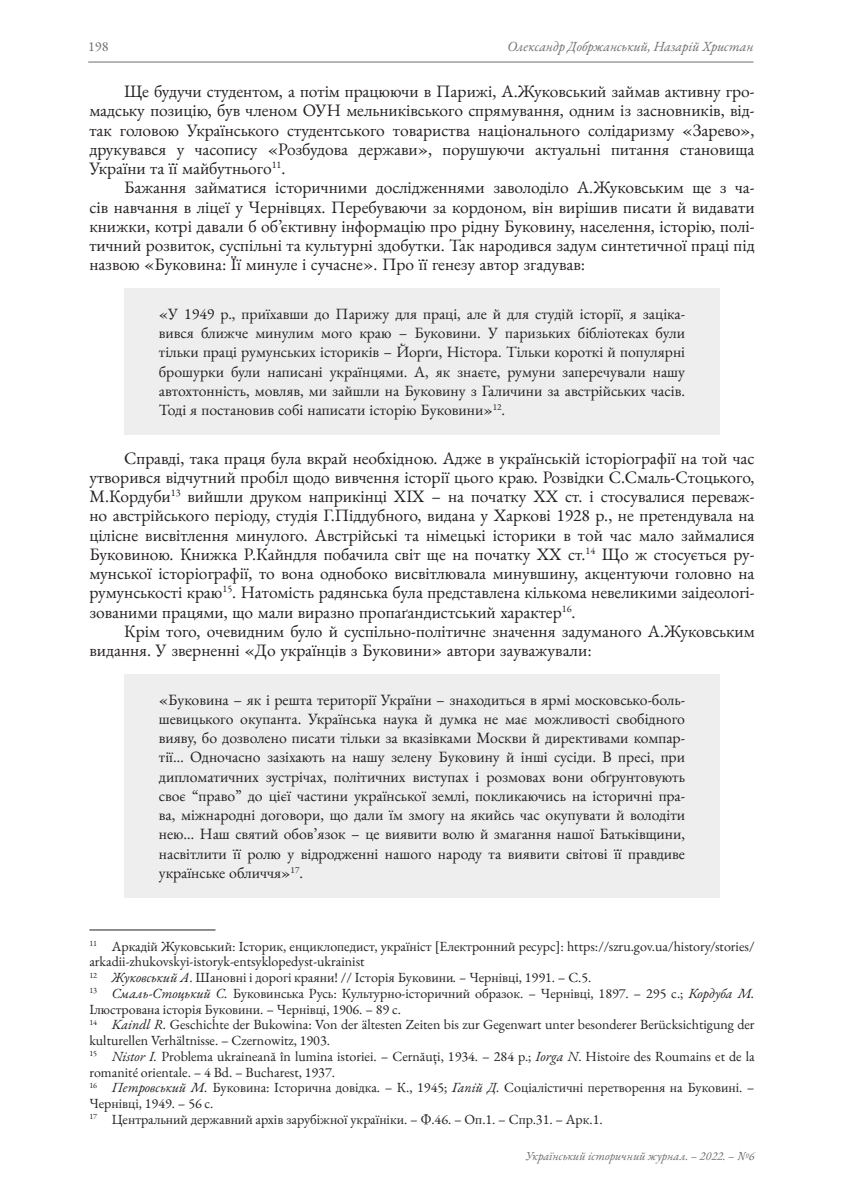
<style>
.page{position:relative;width:844px;height:1191px;background:#fff}
.page>*{position:absolute;margin:0;border:0;box-sizing:border-box;transform-origin:0 0}
.t1{font:17.5px/19.2px "EB Garamond";color:#231f20;text-align:justify}
.t2{font:15.75px/19.2px "EB Garamond";color:#231f20;text-align:justify}
.t3{font:14px/15.8px "EB Garamond";color:#231f20}
.t4{font:italic 14px "EB Garamond";color:#6c6d70}
.t5{font:14px "EB Garamond";color:#6c6d70}
.t6{font:italic 12.25px "EB Garamond";color:#6c6d70}
.s1{font-style:italic}
</style>
<div class="page">
<hr style="left:88px;top:62px;width:665px;height:1px;background:#6c6d70">
<div style="left:124px;top:288px;width:595px;height:146px;background:#eeeeef"></div>
<div style="left:124px;top:674px;width:595px;height:223px;background:#eeeeef"></div>
<hr style="left:89px;top:929px;width:126px;height:1px;background:#231f20">
<p class="t5" style="left:88px;top:37px;width:22px">198</p>
<p class="t4" style="left:507px;top:37px;width:248px">Олександр Добржанський, Назарій Христан</p>
<p class="t1" style="left:89px;top:82px;width:666px;text-indent:35px">Ще будучи студентом, а потім працюючи в Парижі, А.Жуковський займав активну гро&shy;мадську позицію, був членом ОУН мельниківського спрямування, одним із засновників, від&shy;так головою Українського студентського товариства національного солідаризму «Зарево», друкувався у часопису «Розбудова держави», порушуючи актуальні питання становища України та її майбутнього<sup>11</sup>.</p>
<p class="t1" style="left:89px;top:178px;width:666px;text-indent:35px">Бажання займатися історичними дослідженнями заволоділо А.Жуковським ще з ча&shy;сів навчання в ліцеї у Чернівцях. Перебуваючи за кордоном, він вирішив писати й видавати книжки, котрі давали б об’єктивну інформацію про рідну Буковину, населення, історію, полі&shy;тичний розвиток, суспільні та культурні здобутки. Так народився задум синтетичної праці під назвою «Буковина: Її минуле і сучасне». Про її генезу автор згадував:</p>
<p class="t2" style="left:159px;top:304px;width:527px">«У 1949 р., приїхавши до Парижу для праці, але й для студій історії, я заціка&shy;вився ближче минулим мого краю – Буковини. У паризьких бібліотеках були тільки праці румунських істориків – Йорґи, Ністора. Тільки короткі й популярні брошурки були написані українцями. А, як знаєте, румуни заперечували нашу автохтонність, мовляв, ми зайшли на Буковину з Галичини за австрійських часів.<br>Тоді я постановив собі написати історію Буковини»<sup>12</sup>.</p>
<p class="t1" style="left:89px;top:448px;width:666px;text-indent:35px">Справді, така праця була вкрай необхідною. Адже в українській історіографії на той час утворився відчутний пробіл щодо вивчення історії цього краю. Розвідки С.Смаль-Стоцького, М.Кордуби<sup>13</sup> вийшли друком наприкінці ХІХ – на початку ХХ ст. і стосувалися переваж&shy;но австрійського періоду, студія Г.Піддубного, видана у Харкові 1928 р., не претендувала на цілісне висвітлення минулого. Австрійські та німецькі історики в той час мало займалися Буковиною. Книжка Р.Кайндля побачила світ ще на початку XX ст.<sup>14</sup> Що ж стосується ру&shy;мунської історіографії, то вона однобоко висвітлювала минувшину, акцентуючи головно на румунськості краю<sup>15</sup>. Натомість радянська була представлена кількома невеликими заідеологі&shy;зованими працями, що мали виразно пропаґандистський характер<sup>16</sup>.</p>
<p class="t1" style="left:89px;top:621px;width:666px;text-indent:35px">Крім того, очевидним було й суспільно-політичне значення задуманого А.Жуковським видання. У зверненні «До українців з Буковини» автори зауважували:</p>
<p class="t2" style="left:159px;top:689px;width:527px">«Буковина – як і решта території України – знаходиться в ярмі московсько-боль&shy;шевицького окупанта. Українська наука й думка не має можливості свобідного вияву, бо дозволено писати тільки за вказівками Москви й директивами компар&shy;тії… Одночасно зазіхають на нашу зелену Буковину й інші сусіди. В пресі, при дипломатичних зустрічах, політичних виступах і розмовах вони обґрунтовують своє “право” до цієї частини української землі, покликаючись на історичні пра&shy;ва, міжнародні договори, що дали їм змогу на якийсь час окупувати й володіти нею… Наш святий обов’язок – це виявити волю й змагання нашої Батьківщини, насвітлити її ролю у відродженні нашого народу та виявити світові її правдиве українське обличчя»<sup>17</sup>.</p>
<p class="t3" style="left:89px;top:938px;width:666px"><sup>11</sup> Аркадій Жуковський: Історик, енциклопедист, україніст [Електронний ресурс]: https://szru.gov.ua/history/stories/ arkadii-zhukovskyi-istoryk-entsyklopedyst-ukrainist<br><sup>12</sup> <span class="s1">Жуковський А</span>. Шановні і дорогі краяни! // Історія Буковини<span class="s1">. –</span> Чернівці, 1991. – С.5.<br><sup>13</sup> <span class="s1">Смаль-Стоцький С.</span> Буковинська Русь: Культурно-історичний образок. – Чернівці, 1897. – 295 с.; <span class="s1">Кордуба М.<br></span>Ілюстрована історія Буковини. – Чернівці, 1906. – 89 с.<br><sup>14</sup> <span class="s1">Kaindl R.</span> Geschichte der Bukowina: Von der ältesten Zeiten bis zur Gegenwart unter besonderer Berücksichtigung der kulturellen Verhältnisse. – Czernowitz, 1903.<br><sup>15</sup> <span class="s1">Nistor I.</span> Problema ukraineană în lumina istoriei. – Cernăuți, 1934. – 284 p.; <span class="s1">Iorga N</span>. Histoire des Roumains et de la romanité orientale. – 4 Bd. – Bucharest, 1937.<br><sup>16</sup> <span class="s1">Петровський М.</span> Буковина: Історична довідка. – К., 1945; <span class="s1">Гапій Д.</span> Соціалістичні перетворення на Буковині. – Чернівці, 1949. – 56 с.<br><sup>17</sup> Центральний державний архів зарубіжної україніки. – Ф.46. – Оп.1. – Спр.31. – Арк.1.</p>
<p class="t6" style="left:525px;top:1148px;width:230px">Український історичний журнал. – 2022. – №6</p>
</div>
